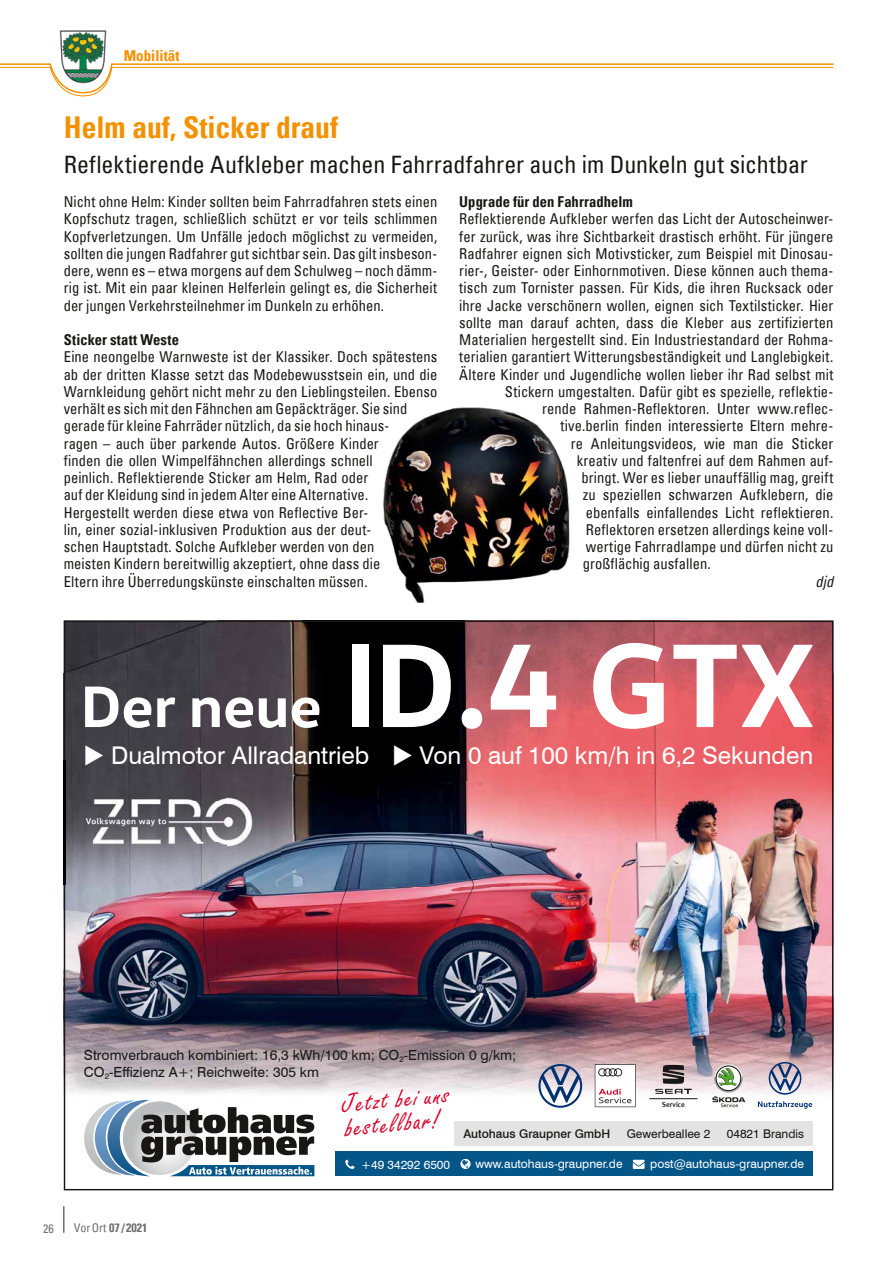
<style>
.page{position:relative;width:893px;height:1263px;background:#fff}
.page>*{position:absolute;margin:0;border:0;box-sizing:border-box;transform-origin:0 0}
.t1{font:700 121.05px "VW Head";color:#fff}
.t2{font:700 59.55px "VW Head";color:#fff}
.t3{font:700 condensed 30px "Univers";color:#f39100}
.t4{font:27.3px/24px "Freestyle Script";color:#dd0028}
.t5{font:24.3px "Swiss 721 BT";color:#fff}
.t6{font:condensed 24px "Univers";letter-spacing:-.005em;color:#181716}
.t7{font:condensed 15px/17.2px "Univers";color:#181716;text-align:justify}
.t8{font:700 condensed 15px "Univers";letter-spacing:.005em;color:#181716}
.t9{font:700 condensed 15px "Univers";color:#f39100}
.t10{font:italic condensed 15px "Univers";color:#181716}
.t11{font:13.95px/16.8px "Swiss 721 BT";color:#181716}
.t12{font:12px "Swiss 721 BT";color:#fff}
.t13{font:12px "Swiss 721 BT";color:#181716}
.t14{font:500 12px "Swiss 721 BT";color:#181716}
.t15{font:700 condensed 12px "Univers";color:#6e6e6e}
.t16{font:condensed 12px "Univers";color:#6e6e6e}
.t17{font:7.35px "Seat Meta Medium Roman";letter-spacing:-.01em;color:#181716}
.s1{font-weight:400}
</style>
<div class="page">
<hr style="left:63px;top:1206px;width:2px;height:27px;background:#6e6e6e">
<img style="left:60px;top:30px;width:47px;height:33px">
<svg style="left:0;top:63px;width:834px;height:33px"></svg>
<img style="left:383px;top:407px;width:187px;height:196px">
<img style="left:64px;top:620px;width:769px;height:570px">
<svg style="left:84px;top:1100px;width:230px;height:76px"></svg>
<div style="left:454px;top:1121px;width:359px;height:24px;background:#e3e3e3"></div>
<div style="left:335px;top:1151px;width:478px;height:25px;background:#055688"></div>
<svg style="left:633px;top:1160px;width:12px;height:9px"></svg>
<svg style="left:460px;top:1159px;width:11px;height:10px"></svg>
<svg style="left:345px;top:1160px;width:9px;height:9px"></svg>
<svg style="left:595px;top:1064px;width:41px;height:43px"></svg>
<svg style="left:655px;top:1065px;width:37px;height:29px"></svg>
<hr style="left:649px;top:1098px;width:48px;height:1px;background:#181716">
<svg style="left:538px;top:1064px;width:44px;height:44px"></svg>
<svg style="left:758px;top:1101px;width:54px;height:8px"></svg>
<svg style="left:769px;top:1062px;width:32px;height:33px"></svg>
<svg style="left:712px;top:1064px;width:33px;height:43px"></svg>
<img style="left:64px;top:760px;width:216px;height:124px">
<img style="left:67px;top:1033px;width:465px;height:64px">
<img style="left:340px;top:1083px;width:110px;height:14px">
<p class="t9" style="left:124px;top:46px;width:57px">Mobilität</p>
<h3 class="t3" style="left:64px;top:109px;width:276px">Helm auf, Sticker drauf</h3>
<h3 class="t6" style="left:64px;top:148px;width:745px">Reflektierende Aufkleber machen Fahrradfahrer auch im Dunkeln gut sichtbar</h3>
<p class="t7" style="left:64px;top:193px;width:375px">Nicht ohne Helm: Kinder sollten beim Fahrradfahren stets einen Kopfschutz tragen, schließlich schützt er vor teils schlimmen Kopfverletzungen. Um Unfälle jedoch möglichst zu vermeiden, sollten die jungen Radfahrer gut sichtbar sein. Das gilt insbeson&shy;dere, wenn es – etwa morgens auf dem Schulweg – noch dämm&shy;rig ist. Mit ein paar kleinen Helferlein gelingt es, die Sicherheit der jungen Verkehrsteilnehmer im Dunkeln zu erhöhen.</p>
<p class="t8" style="left:64px;top:330px;width:117px">Sticker statt Weste</p>
<p class="t7" style="left:64px;top:348px;width:375px;text-align:left">Eine neongelbe Warnweste ist der Klassiker. Doch spätestens ab der dritten Klasse setzt das Modebewusstsein ein, und die Warnkleidung gehört nicht mehr zu den Lieblingsteilen. Ebenso verhält es sich mit den Fähnchen am Gepäckträger. Sie sind gerade für kleine Fahrräder nützlich, da sie hoch hinaus-<br>ragen – auch über parkende Autos. Größere Kinder<br>finden die ollen Wimpelfähnchen allerdings schnell<br>peinlich. Reflektierende Sticker am Helm, Rad oder<br>auf der Kleidung sind in jedem Alter eine Alternative.<br>Hergestellt werden diese etwa von Reflective Ber-<br>lin, einer sozial-inklusiven Produktion aus der deut-<br>schen Hauptstadt. Solche Aufkleber werden von den<br>meisten Kindern bereitwillig akzeptiert, ohne dass die<br>Eltern ihre Überredungskünste einschalten müssen.</p>
<p class="t8" style="left:459px;top:192px;width:175px">Upgrade für den Fahrradhelm</p>
<p class="t7" style="left:459px;top:210px;width:376px">Reflektierende Aufkleber werfen das Licht der Autoscheinwer-</p>
<p class="t7" style="left:459px;top:227px;width:376px">fer zurück, was ihre Sichtbarkeit drastisch erhöht. Für jüngere</p>
<p class="t7" style="left:459px;top:244px;width:376px">Radfahrer eignen sich Motivsticker, zum Beispiel mit Dinosau-</p>
<p class="t7" style="left:459px;top:262px;width:376px">rier-, Geister- oder Einhornmotiven. Diese können auch thema-</p>
<p class="t7" style="left:459px;top:279px;width:376px">tisch zum Tornister passen. Für Kids, die ihren Rucksack oder</p>
<p class="t7" style="left:459px;top:296px;width:376px">ihre Jacke verschönern wollen, eignen sich Textilsticker. Hier</p>
<p class="t7" style="left:459px;top:313px;width:376px">sollte man darauf achten, dass die Kleber aus zertifizierten</p>
<p class="t7" style="left:459px;top:331px;width:376px">Materialien hergestellt sind. Ein Industriestandard der Rohma-</p>
<p class="t7" style="left:459px;top:348px;width:376px">terialien garantiert Witterungsbeständigkeit und Langlebigkeit.</p>
<p class="t7" style="left:459px;top:365px;width:376px">Ältere Kinder und Jugendliche wollen lieber ihr Rad selbst mit</p>
<p class="t7" style="left:505px;top:382px;width:330px">Stickern umgestalten. Dafür gibt es spezielle, reflektie-</p>
<p class="t7" style="left:542px;top:400px;width:293px">rende Rahmen-Reflektoren. Unter www.reflec-</p>
<p class="t7" style="left:560px;top:417px;width:274px">tive.berlin finden interessierte Eltern mehre-</p>
<p class="t7" style="left:571px;top:434px;width:264px">re Anleitungsvideos, wie man die Sticker</p>
<p class="t7" style="left:577px;top:451px;width:258px">kreativ und faltenfrei auf dem Rahmen auf-</p>
<p class="t7" style="left:581px;top:469px;width:254px">bringt. Wer es lieber unauffällig mag, greift</p>
<p class="t7" style="left:583px;top:486px;width:252px">zu speziellen schwarzen Aufklebern, die</p>
<p class="t7" style="left:586px;top:503px;width:249px">ebenfalls einfallendes Licht reflektieren.</p>
<p class="t7" style="left:586px;top:520px;width:249px">Reflektoren ersetzen allerdings keine voll-</p>
<p class="t7" style="left:586px;top:538px;width:249px">wertige Fahrradlampe und dürfen nicht zu</p>
<p class="t7" style="left:583px;top:555px;width:129px">großflächig ausfallen.</p>
<p class="t10" style="left:815px;top:571px;width:19px">djd</p>
<h1 class="t1" style="left:342px;top:606px;width:474px">ID.4 GTX</h1>
<h3 class="t5" style="left:392px;top:740px;width:423px">◆ Von 0 auf 100 km/h in 6,2 Sekunden</h3>
<h2 class="t2" style="left:80px;top:668px;width:243px">Der neue</h2>
<h3 class="t5" style="left:84px;top:740px;width:287px">◆ Dualmotor Allradantrieb</h3>
<p class="t11" style="left:84px;top:1047px;width:434px">Stromverbrauch kombiniert: 16,3 kWh/100 km; CO<sub>2</sub>-Emission 0 g/km;<br>CO<sub>2</sub>-Effizienz A+; Reichweite: 305 km</p>
<h3 class="t4" style="left:340px;top:1093px;width:109px;rotate:-6deg">Jetzt bei uns bestellbar!</h3>
<p class="t17" style="left:662px;top:1100px;width:24px">Service</p>
<p class="t14" style="left:463px;top:1126px;width:148px">Autohaus Graupner GmbH</p>
<p class="t13" style="left:627px;top:1126px;width:85px">Gewerbeallee 2</p>
<p class="t13" style="left:727px;top:1126px;width:79px">04821 Brandis</p>
<p class="t16" style="left:43px;top:1221px;width:12px">26</p>
<p class="t15" style="left:74px;top:1221px;width:75px"><span class="s1">VorOrt</span> 07 / 2021</p>
<p class="t12" style="left:361px;top:1157px;width:91px">+49 34292 6500</p>
<p class="t12" style="left:475px;top:1157px;width:149px">www.autohaus-graupner.de</p>
<p class="t12" style="left:650px;top:1157px;width:155px">post@autohaus-graupner.de</p>
</div>
